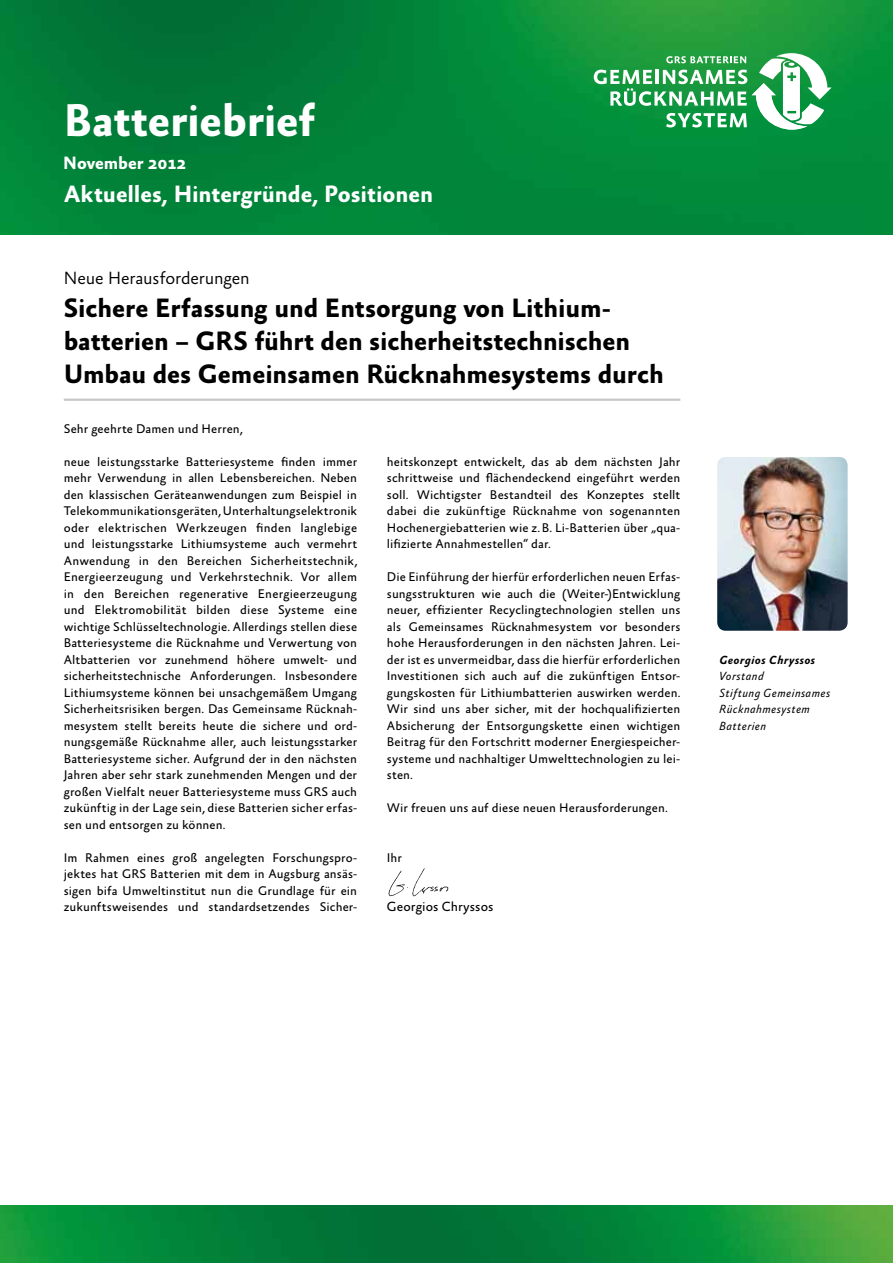
<style>
.page{position:relative;width:893px;height:1263px;background:#fff}
.page>*{position:absolute;margin:0;border:0;box-sizing:border-box;transform-origin:0 0}
.t1{font:700 46.65px "Absara Sans OT";letter-spacing:-.005em;color:#fff}
.t2{font:700 27px/33px "Absara Sans OT";letter-spacing:-.005em;color:#000}
.t3{font:700 24px "Absara Sans OT";letter-spacing:-.005em;color:#fff}
.t4{font:700 18.15px "Absara Sans OT";color:#fff}
.t5{font:300 18px "Absara Sans OT";letter-spacing:-.01em;color:#000}
.t6{font:13.5px "Absara Sans OT";letter-spacing:.005em;color:#000}
.t7{font:12.75px/16.5px "Absara Sans OT";letter-spacing:.01em;color:#000;text-align:justify}
.t8{font:italic 12px/16.5px "Absara Sans OT";letter-spacing:.035em;color:#000}
.t9{font:italic 700 12px "Absara Sans OT";letter-spacing:.03em;color:#000}
</style>
<div class="page">
<img style="left:0;top:0;width:893px;height:235px">
<svg style="left:594px;top:53px;width:238px;height:77px"></svg>
<img style="left:0;top:1205px;width:893px;height:58px">
<hr style="left:64px;top:399px;width:616px;height:2px;background:#c6c7c8">
<img style="left:717px;top:457px;width:131px;height:174px">
<img style="left:388px;top:868px;width:61px;height:29px">
<h1 class="t1" style="left:64px;top:96px;width:253px">Batteriebrief</h1>
<h3 class="t4" style="left:63px;top:153px;width:124px">November 2012</h3>
<h3 class="t3" style="left:64px;top:181px;width:371px">Aktuelles, Hintergründe, Positionen</h3>
<h3 class="t5" style="left:64px;top:269px;width:188px">Neue Herausforderungen</h3>
<h2 class="t2" style="left:64px;top:293px;width:602px">Sichere Erfassung und Entsorgung von Lithium&shy;batterien – GRS führt den sicherheitstechnischen<br>Umbau des Gemeinsamen Rücknahmesystems durch</h2>
<p class="t7" style="left:64px;top:421px;width:180px">Sehr geehrte Damen und Herren,</p>
<p class="t7" style="left:64px;top:454px;width:295px">neue leistungsstarke Batteriesysteme finden immer mehr Verwendung in allen Lebensbereichen. Neben den klassischen Geräteanwendungen zum Beispiel in Telekommunikationsgeräten, Unterhaltungselektronik oder elektrischen Werkzeugen finden langlebige und leistungsstarke Lithiumsysteme auch vermehrt Anwendung in den Bereichen Sicherheitstechnik, Energieerzeugung und Verkehrstechnik. Vor allem in den Bereichen regenerative Energieerzeugung und Elektromobilität bilden diese Systeme eine wichtige Schlüsseltechnologie. Allerdings stellen diese Batteriesysteme die Rücknahme und Verwertung von Altbatterien vor zunehmend höhere umwelt- und sicherheitstechnische Anforderungen. Insbesondere Lithiumsysteme können bei unsachgemäßem Umgang Sicherheitsrisiken bergen. Das Gemeinsame Rücknah&shy;mesystem stellt bereits heute die sichere und ord&shy;nungsgemäße Rücknahme aller, auch leistungsstarker Batteriesysteme sicher. Aufgrund der in den nächsten Jahren aber sehr stark zunehmenden Mengen und der großen Vielfalt neuer Batteriesysteme muss GRS auch zukünftig in der Lage sein, diese Batterien sicher erfas&shy;sen und entsorgen zu können.</p>
<p class="t7" style="left:64px;top:850px;width:295px">Im Rahmen eines groß angelegten Forschungspro&shy;jektes hat GRS Batterien mit dem in Augsburg ansäs&shy;sigen bifa Umweltinstitut nun die Grundlage für ein zukunftsweisendes und standardsetzendes Sicher-</p>
<p class="t7" style="left:387px;top:454px;width:295px">heitskonzept entwickelt, das ab dem nächsten Jahr schrittweise und flächendeckend eingeführt werden soll. Wichtigster Bestandteil des Konzeptes stellt dabei die zukünftige Rücknahme von sogenannten Hochenergiebatterien wie z.B. Li-Batterien über „qua&shy;lifizierte Annahmestellen“ dar.</p>
<p class="t7" style="left:387px;top:569px;width:295px">Die Einführung der hierfür erforderlichen neuen Erfas&shy;sungsstrukturen wie auch die (Weiter-)Entwicklung neuer, effizienter Recyclingtechnologien stellen uns als Gemeinsames Rücknahmesystem vor besonders hohe Herausforderungen in den nächsten Jahren. Lei&shy;der ist es unvermeidbar, dass die hierfür erforderlichen Investitionen sich auch auf die zukünftigen Entsor&shy;gungskosten für Lithiumbatterien auswirken werden.<br>Wir sind uns aber sicher, mit der hochqualifizierten Absicherung der Entsorgungskette einen wichtigen Beitrag für den Fortschritt moderner Energiespeicher&shy;systeme und nachhaltiger Umwelttechnologien zu lei&shy;sten.</p>
<p class="t7" style="left:387px;top:800px;width:282px">Wir freuen uns auf diese neuen Herausforderungen.</p>
<p class="t7" style="left:387px;top:850px;width:17px">Ihr</p>
<p class="t6" style="left:387px;top:900px;width:108px">Georgios Chryssos</p>
<p class="t9" style="left:719px;top:653px;width:97px">Georgios Chryssos</p>
<p class="t8" style="left:719px;top:669px;width:113px">Vorstand<br>Stiftung Gemeinsames<br>Rücknahmesystem<br>Batterien</p>
</div>
